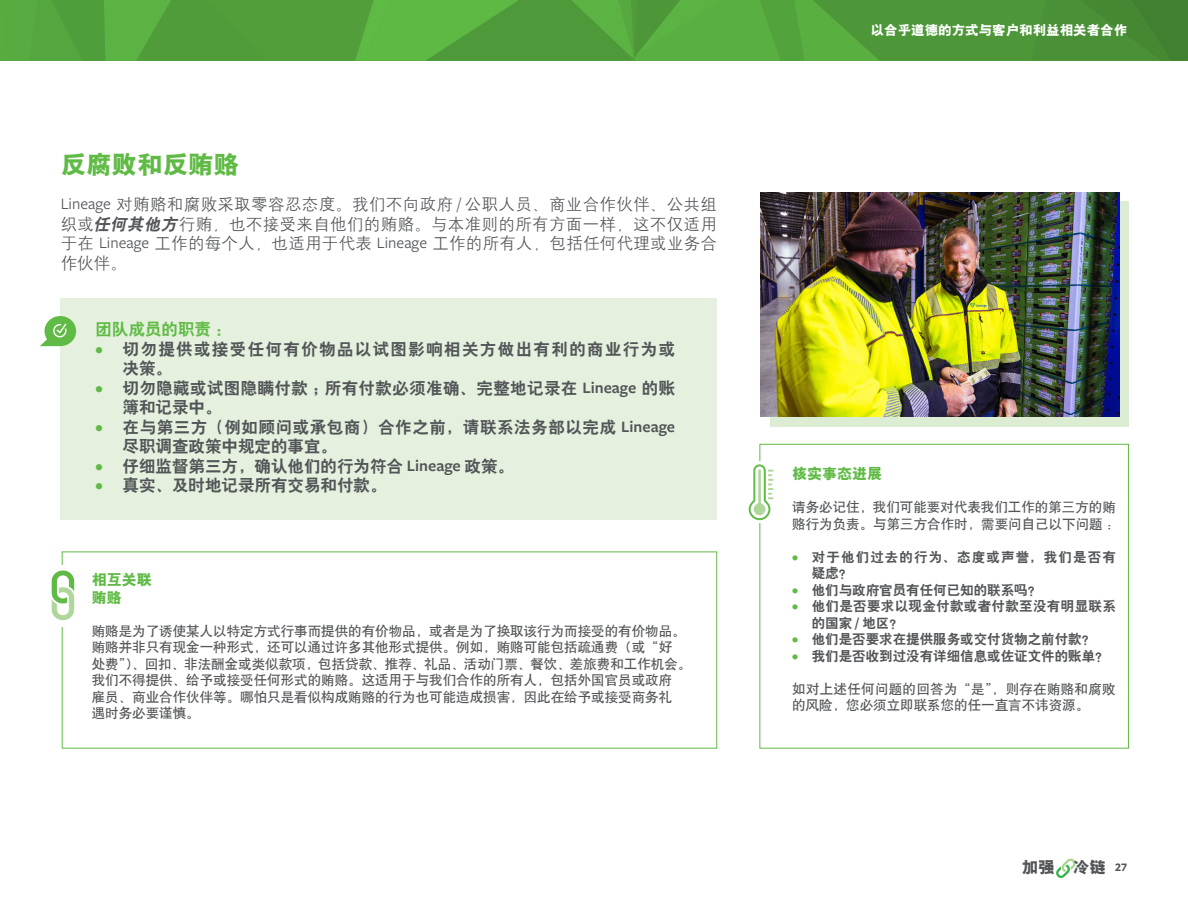
<style>
.page{position:relative;width:1188px;height:918px;background:#fff}
.page>*{position:absolute;margin:0;border:0;box-sizing:border-box;transform-origin:0 0}
.t1{font:25.5px "H Yb 9 gj";color:#60bb46}
.t2{font:16.5px/19.5px "H Yg 2 gj";letter-spacing:.015em;color:#535558;text-align:justify}
.t3{font:16.5px/19.5px "H Yb 2 gj";letter-spacing:.025em;color:#535558}
.t4{font:16.5px "H Yb 2 gj";color:#535558}
.t5{font:16.5px/19.5px "H Yb 2 gj";letter-spacing:.085em;color:#535558}
.t6{font:16.5px "H Yb 2 gj";color:#60bb46}
.t7{font:16.35px "H Yb 9 gj";color:#535558}
.t8{font:15px "H Yb 9 gj";color:#60bb46}
.t9{font:13.5px/16.5px "H Yb 1 gj";color:#535558}
.t10{font:13.5px "H Yb 2 gj";color:#535558}
.t11{font:13.5px/16.5px "H Yb 2 gj";letter-spacing:.025em;color:#535558}
.t12{font:13.5px/16.5px "H Yb 2 gj";letter-spacing:.085em;color:#535558}
.t13{font:13.5px "H Yb 9 gj";color:#fff}
.s1{font-family:"Freight Sans Pro"}
.s2{font-family:"H Yb 2 gj";font-style:italic}
.s3{font-family:"Freight Sans Pro";font-weight:600;color:#60bb46}
.s4{font-family:"Freight Sans Pro";font-weight:600}
.s5{font-family:"Freight Sans Pro";font-weight:700;font-size:12px}
</style>
<div class="page">
<svg style="left:1056px;top:859px;width:20px;height:19px"></svg>
<div style="left:61px;top:299px;width:656px;height:221px;background:#e5f1de"></div>
<svg style="left:40px;top:316px;width:36px;height:30px"></svg>
<div style="left:770px;top:201px;width:359px;height:226px;background:#ddedd4"></div>
<img style="left:760px;top:192px;width:359px;height:225px">
<svg style="left:0;top:0;width:1188px;height:61px;background:#52a03b"></svg>
<div style="left:759px;top:444px;width:370px;height:305px;background:#fff;border:1px solid #60bb46"></div>
<div style="left:745px;top:461px;width:33px;height:62px;background:#fff"></div>
<div style="left:62px;top:552px;width:655px;height:197px;background:#fff;border:1px solid #60bb46"></div>
<div style="left:46px;top:565px;width:33px;height:61px;background:#fff"></div>
<svg style="left:52px;top:570px;width:22px;height:50px"></svg>
<svg style="left:749px;top:464px;width:25px;height:56px"></svg>
<p class="t1" style="left:61px;top:151px;width:180px">反腐败和反贿赂</p>
<p class="t2" style="left:61px;top:195px;width:658px"><span class="s1">Lineage</span> 对贿赂和腐败采取零容忍态度。我们不向政府 <span class="s1">/</span> 公职人员、商业合作伙伴、公共组织或<span class="s2">任何其他方</span>行贿，也不接受来自他们的贿赂。与本准则的所有方面一样，这不仅适用于在 <span class="s1">Lineage</span> 工作的每个人，也适用于代表 <span class="s1">Lineage</span> 工作的所有人，包括任何代理或业务合作伙伴。</p>
<p class="t6" style="left:96px;top:321px;width:138px">团队成员的职责：</p>
<p class="t5" style="left:123px;top:339px;width:554px;text-indent:-27px"><span class="s3">•</span> 切勿提供或接受任何有价物品以试图影响相关方做出有利的商业行为或决策。</p>
<p class="t3" style="left:123px;top:378px;width:554px;text-indent:-27px"><span class="s3">•</span> 切勿隐藏或试图隐瞒付款；所有付款必须准确、完整地记录在 <span class="s4">Lineage</span> 的账簿和记录中。</p>
<p class="t3" style="left:123px;top:417px;width:554px;text-indent:-27px"><span class="s3">•</span> 在与第三方（例如顾问或承包商）合作之前，请联系法务部以完成 <span class="s4">Lineage</span>尽职调查政策中规定的事宜。</p>
<p class="t4" style="left:96px;top:457px;width:420px"><span class="s3">•</span> 仔细监督第三方，确认他们的行为符合 <span class="s4">Lineage</span> 政策。</p>
<p class="t4" style="left:96px;top:477px;width:292px"><span class="s3">•</span> 真实、及时地记录所有交易和付款。</p>
<p class="t8" style="left:92px;top:572px;width:61px">相互关联</p>
<p class="t8" style="left:92px;top:590px;width:32px">贿赂</p>
<p class="t9" style="left:92px;top:623px;width:601px">贿赂是为了诱使某人以特定方式行事而提供的有价物品，或者是为了换取该行为而接受的有价物品。贿赂并非只有现金一种形式，还可以通过许多其他形式提供。例如，贿赂可能包括疏通费（或“好<br>处费”）、回扣、非法酬金或类似款项，包括贷款、推荐、礼品、活动门票、餐饮、差旅费和工作机会。我们不得提供、给予或接受任何形式的贿赂。这适用于与我们合作的所有人，包括外国官员或政府<br>雇员、商业合作伙伴等。哪怕只是看似构成贿赂的行为也可能造成损害，因此在给予或接受商务礼<br>遇时务必要谨慎。</p>
<p class="t13" style="left:871px;top:23px;width:258px">以合乎道德的方式与客户和利益相关者合作</p>
<p class="t8" style="left:792px;top:466px;width:91px">核实事态进展</p>
<p class="t9" style="left:792px;top:499px;width:329px">请务必记住，我们可能要对代表我们工作的第三方的贿赂行为负责。与第三方合作时，需要问自己以下问题：</p>
<p class="t12" style="left:812px;top:549px;width:306px;text-indent:-20px"><span class="s3">•</span> 对于他们过去的行为、态度或声誉，我们是否有疑虑？</p>
<p class="t10" style="left:792px;top:583px;width:250px"><span class="s3">•</span> 他们与政府官员有任何已知的联系吗？</p>
<p class="t11" style="left:812px;top:598px;width:306px;text-indent:-20px"><span class="s3">•</span> 他们是否要求以现金付款或者付款至没有明显联系的国家 <span class="s4">/</span> 地区？</p>
<p class="t10" style="left:792px;top:633px;width:304px"><span class="s3">•</span> 他们是否要求在提供服务或交付货物之前付款？</p>
<p class="t10" style="left:792px;top:649px;width:318px"><span class="s3">•</span> 我们是否收到过没有详细信息或佐证文件的账单？</p>
<p class="t9" style="left:792px;top:681px;width:325px">如对上述任何问题的回答为“是”，则存在贿赂和腐败的风险，您必须立即联系您的任一直言不讳资源。</p>
<p class="t7" style="left:1022px;top:859px;width:107px">加强 冷链 <span class="s5">27</span></p>
</div>
